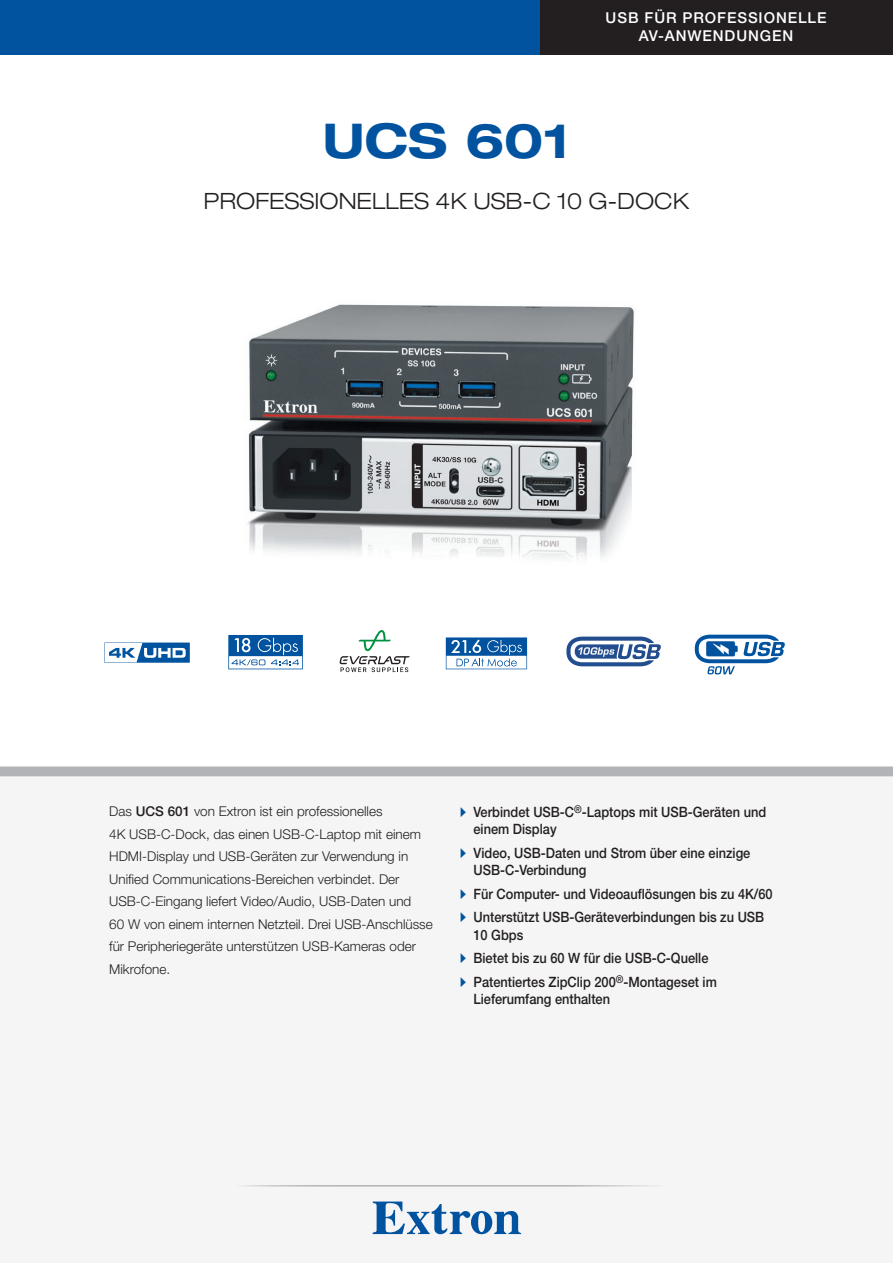
<style>
.page{position:relative;width:893px;height:1263px;background:#fff}
.page>*{position:absolute;margin:0;border:0;box-sizing:border-box;transform-origin:0 0}
.cover_product_name{font:700 expanded 48px "Helvetica Neue LT Std";color:#0153a0}
.cover_product_subtitle{font:300 expanded 22.5px "Helvetica Neue LT Std";color:#231f20}
.cover_category{font:500 15px/18px "Helvetica Neue LT Std";letter-spacing:.06em;color:#fff;text-align:center}
.t1{font:500 14.25px/17.1px "Helvetica Neue LT Std";color:#231f20;scale:.9 1}
.cover_teaser_paragraph{font:300 13.5px/22.5px "Helvetica Neue LT Std";color:#231f20}
.s1{font-weight:500}
.s2{font-family:"Quick Type Pi";font-weight:400;color:#0153a0}
</style>
<div class="page">
<div style="left:0;top:766px;width:893px;height:469px;background:#f5f5f6"></div>
<svg style="left:373px;top:1201px;width:148px;height:33px"></svg>
<hr style="left:231px;top:1185px;width:432px;height:1px;background:#b2b3b7">
<div style="left:0;top:0;width:554px;height:54px;background:#0153a0"></div>
<div style="left:540px;top:0;width:353px;height:54px;background:#231f20"></div>
<img style="left:247px;top:304px;width:387px;height:254px">
<svg style="left:104px;top:642px;width:86px;height:21px"></svg>
<svg style="left:228px;top:635px;width:75px;height:34px"></svg>
<svg style="left:339px;top:630px;width:71px;height:42px"></svg>
<svg style="left:446px;top:637px;width:81px;height:32px"></svg>
<svg style="left:566px;top:637px;width:95px;height:29px"></svg>
<svg style="left:695px;top:635px;width:90px;height:39px"></svg>
<p class="cover_product_name" style="left:323px;top:110px;width:249px">UCS 601</p>
<p class="cover_category" style="left:606px;top:9px;width:222px">USB FÜR PROFESSIONELLE<br>AV‑ANWENDUNGEN</p>
<p class="cover_product_subtitle" style="left:204px;top:188px;width:487px">PROFESSIONELLES 4K USB-C 10 G-DOCK</p>
<p class="cover_teaser_paragraph" style="left:109px;top:800px;width:325px">Das <span class="s1">UCS 601</span> von Extron ist ein professionelles<br>4K USB-C-Dock, das einen USB-C-Laptop mit einem HDMI-Display und USB-Geräten zur Verwendung in Unified Communications-Bereichen verbindet. Der USB-C-Eingang liefert Video/Audio, USB-Daten und<br>60 W von einem internen Netzteil. Drei USB-Anschlüsse für Peripheriegeräte unterstützen USB-Kameras oder Mikrofone.</p>
<p class="t1" style="left:473px;top:803px;width:327px;text-indent:-14px"><span class="s2">A</span> Verbindet USB‑C<sup>®</sup>-Laptops mit USB-Geräten und einem Display</p>
<p class="t1" style="left:473px;top:844px;width:309px;text-indent:-14px"><span class="s2">A</span> Video, USB-Daten und Strom über eine einzige<br>USB-C-Verbindung</p>
<p class="t1" style="left:460px;top:885px;width:349px"><span class="s2">A</span> Für Computer- und Videoauflösungen bis zu 4K/60</p>
<p class="t1" style="left:473px;top:909px;width:325px;text-indent:-14px"><span class="s2">A</span> Unterstützt USB-Geräteverbindungen bis zu USB<br>10 Gbps</p>
<p class="t1" style="left:460px;top:949px;width:278px"><span class="s2">A</span> Bietet bis zu 60 W für die USB-C-Quelle</p>
<p class="t1" style="left:473px;top:973px;width:272px;text-indent:-14px"><span class="s2">A</span> Patentiertes ZipClip 200<sup>®</sup>-Montageset im<br>Lieferumfang enthalten</p>
</div>
